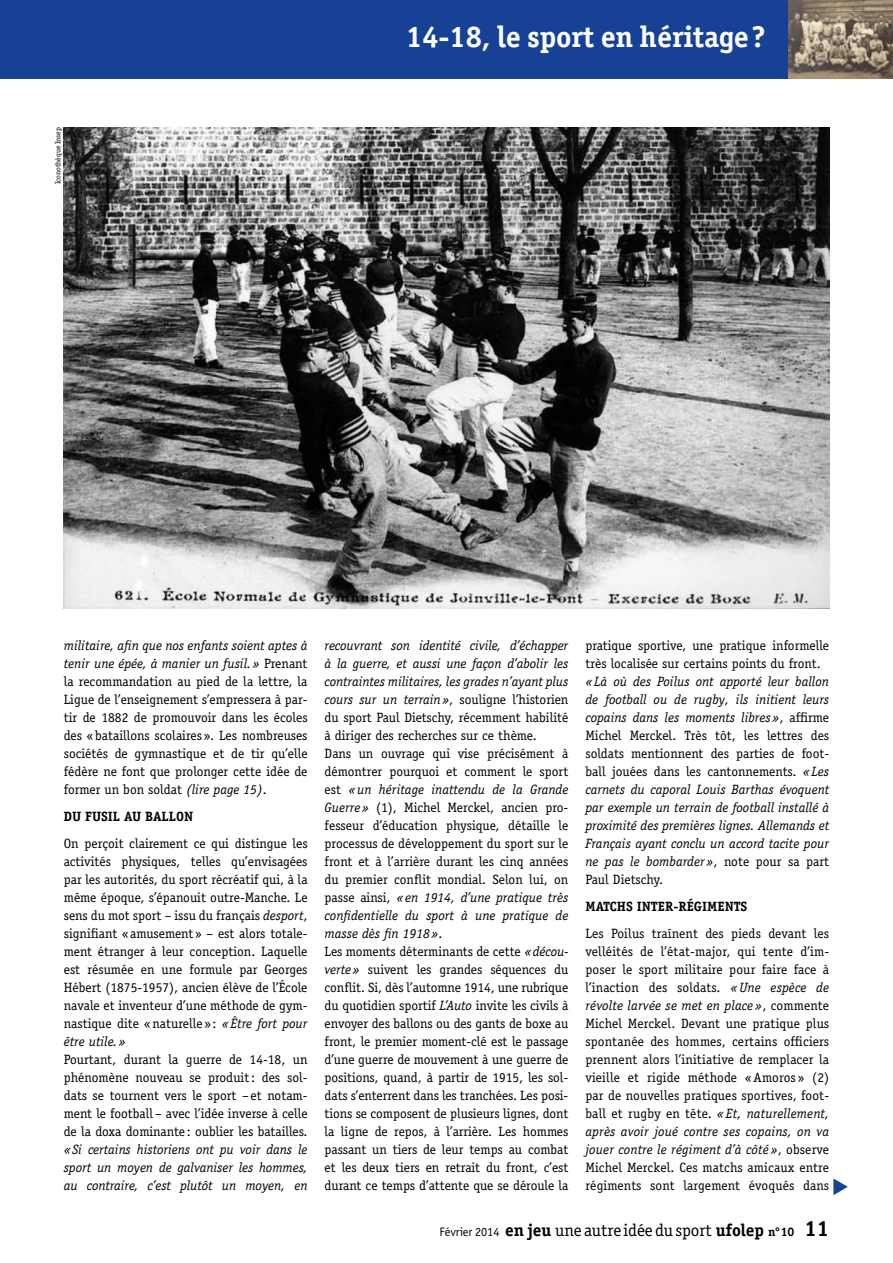
<style>
.page{position:relative;width:893px;height:1263px;background:#fff}
.page>*{position:absolute;margin:0;border:0;box-sizing:border-box;transform-origin:0 0}
.t1{font:700 30px "Officina Serif";letter-spacing:-.01em;color:#fff}
.t2{font:17.25px "Officina Serif";letter-spacing:-.005em;color:#000}
.t3{font:13.5px/18px "Officina Serif";letter-spacing:-.005em;color:#000;text-align:justify}
.t4{font:italic 13.5px/18px "Officina Serif";letter-spacing:-.005em;color:#000;text-align:justify}
.t5{font:700 13.5px "Officina Serif";color:#000}
.t6{font:7.5px "Officina Serif";letter-spacing:-.005em;color:#000}
.s1{font-style:italic}
.s2{font-style:normal}
.s3{font-family:"Officina Sans";font-size:12.3px}
.s4{font-weight:700}
.s5{font-weight:700;font-size:12.3px}
.s6{font-weight:700;font-size:22.2px}
</style>
<div class="page">
<div style="left:0;top:0;width:893px;height:79px;background:#164194"></div>
<svg style="left:833px;top:1178px;width:15px;height:17px"></svg>
<img style="left:64px;top:128px;width:765px;height:480px">
<img style="left:789px;top:0;width:104px;height:79px">
<p class="t6" style="left:53px;top:184px;width:58px;rotate:-90deg">Iconothèque Insep</p>
<h1 class="t1" style="left:406px;top:18px;width:361px">14-18, LE SPORT EN HÉRITAGE?</h1>
<p class="t3" style="left:64px;top:636px;width:245px"><span class="s1">militaire, afin que nos enfants soient aptes à tenir une épée, à manier un fusil.»</span> Prenant la recommandation au pied de la lettre, la Ligue de l’enseignement s’empressera à par&shy;tir de 1882 de promouvoir dans les écoles des « bataillons scolaires ». Les nombreuses sociétés de gymnastique et de tir qu’elle fédère ne font que prolonger cette idée de former un bon soldat <span class="s1">(lire page 15)</span>.</p>
<p class="t5" style="left:64px;top:808px;width:107px">DU FUSIL AU BALLON</p>
<p class="t3" style="left:64px;top:834px;width:245px">On perçoit clairement ce qui distingue les activités physiques, telles qu’envisagées par les autorités, du sport récréatif qui, à la même époque, s’épanouit outre-Manche. Le sens du mot sport – issu du français <span class="s1">desport</span>, signifiant « amusement » – est alors totale&shy;ment étranger à leur conception. Laquelle est résumée en une formule par Georges Hébert (1875-1957), ancien élève de l’École navale et inventeur d’une méthode de gym&shy;nastique dite «naturelle » : <span class="s1">«Être fort pour être utile.»</span></p>
<p class="t3" style="left:64px;top:1050px;width:245px">Pourtant, durant la guerre de 14-18, un phénomène nouveau se produit: des sol&shy;dats se tournent vers le sport – et notam&shy;ment le football – avec l’idée inverse à celle de la doxa dominante: oublier les batailles.</p>
<p class="t4" style="left:64px;top:1140px;width:245px">«Si certains historiens ont pu voir dans le sport un moyen de galvaniser les hommes, au contraire, c’est plutôt un moyen, en</p>
<p class="t3" style="left:325px;top:636px;width:245px;text-align:left"><span class="s1">recouvrant son identité civile, d’échapper à la guerre, et aussi une façon d’abolir les contraintes militaires, les grades n’ayant plus cours sur un terrain»</span>, souligne l’historien du sport Paul Dietschy, récemment habilité à diriger des recherches sur ce thème.<br>Dans un ouvrage qui vise précisément à démontrer pourquoi et comment le sport est <span class="s1">«un héritage inattendu de la Grande Guerre»</span> (1), Michel Merckel, ancien pro&shy;fesseur d’éducation physique, détaille le processus de développement du sport sur le front et à l’arrière durant les cinq années du premier conflit mondial. Selon lui, on passe ainsi, <span class="s1">«en 1914, d’une pratique très confidentielle du sport à une pratique de masse dès fin 1918»</span>.<br>Les moments déterminants de cette <span class="s1">«décou&shy;verte»</span> suivent les grandes séquences du conflit. Si, dès l’automne 1914, une rubrique du quotidien sportif <span class="s1">L’Auto</span> invite les civils à envoyer des ballons ou des gants de boxe au front, le premier moment-clé est le passage d’une guerre de mouvement à une guerre de positions, quand, à partir de 1915, les sol&shy;dats s’enterrent dans les tranchées. Les posi&shy;tions se composent de plusieurs lignes, dont la ligne de repos, à l’arrière. Les hommes passant un tiers de leur temps au combat et les deux tiers en retrait du front, c’est durant ce temps d’attente que se déroule la</p>
<p class="t3" style="left:585px;top:636px;width:245px">pratique sportive, une pratique informelle très localisée sur certains points du front.</p>
<p class="t4" style="left:585px;top:672px;width:245px">«Là où des Poilus ont apporté leur ballon de football ou de rugby, ils initient leurs copains dans les moments libres»<span class="s2">, affirme Michel Merckel. Très tôt, les lettres des soldats mentionnent des parties de foot&shy;ball jouées dans les cantonnements.</span> «Les carnets du caporal Louis Barthas évoquent par exemple un terrain de football installé à proximité des premières lignes. Allemands et Français ayant conclu un accord tacite pour ne pas le bombarder»<span class="s2">, note pour sa part Paul Dietschy.</span></p>
<p class="t5" style="left:585px;top:898px;width:132px">MATCHS INTER-RÉGIMEN</p>
<p class="t5" style="left:734px;top:898px;width:15px">TS</p>
<p class="t3" style="left:585px;top:924px;width:245px">Les Poilus traînent des pieds devant les velléités de l’état-major, qui tente d’im&shy;poser le sport militaire pour faire face à l’inaction des soldats. <span class="s1">«Une espèce de révolte larvée se met en place »</span>, commente Michel Merckel. Devant une pratique plus spontanée des hommes, certains officiers prennent alors l’initiative de remplacer la vieille et rigide méthode «Amoros » (2) par de nouvelles pratiques sportives, foot&shy;ball et rugby en tête. <span class="s1">« Et, naturellement, après avoir joué contre ses copains, on va jouer contre le régiment d’à côté »</span>, observe Michel Merckel. Ces matchs amicaux entre régiments sont largement évoqués dans</p>
<p class="t2" style="left:440px;top:1220px;width:391px"><span class="s3">Février 2014</span> <span class="s4">EN JEU</span> une autre idée du sport <span class="s4">UFOLEP</span> <span class="s5">N°10</span> <span class="s6">11</span></p>
</div>
